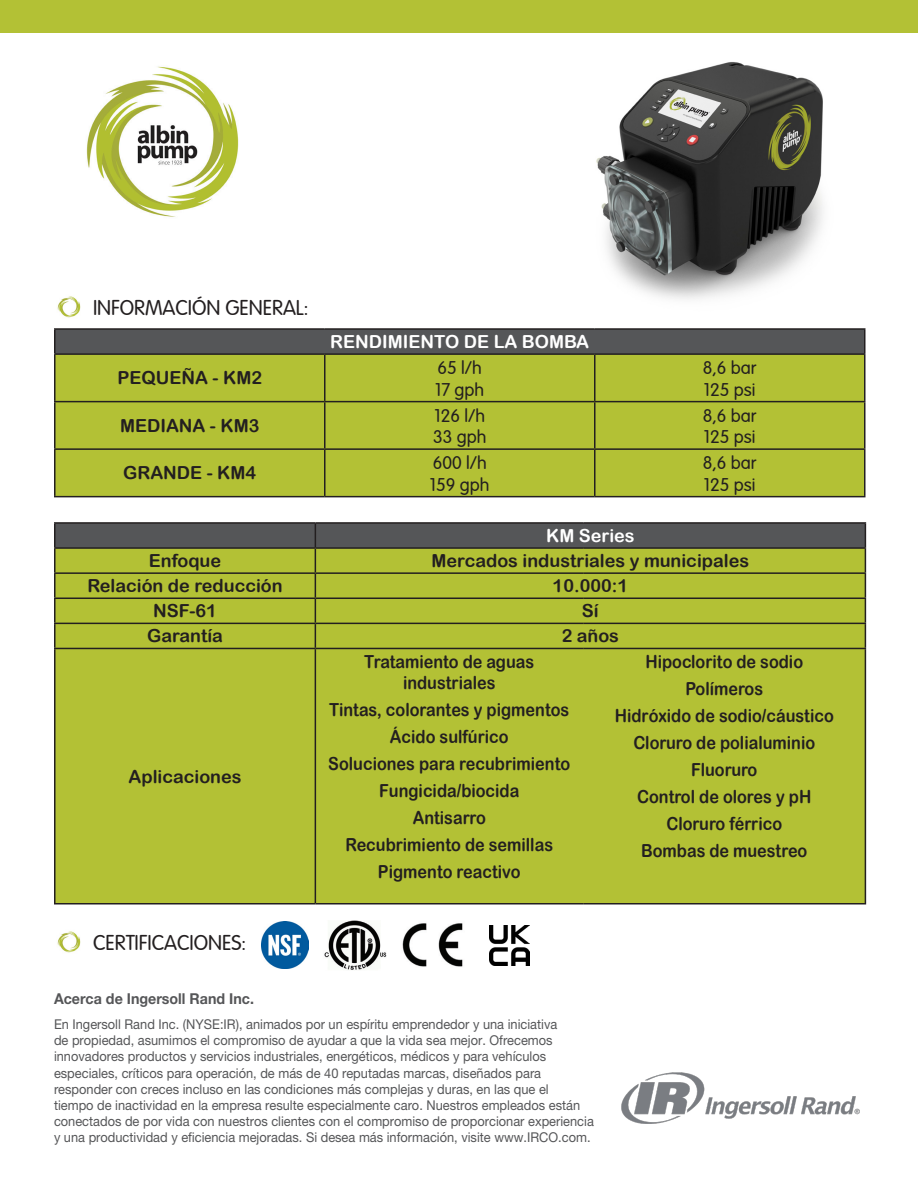
<style>
.page{position:relative;width:918px;height:1188px;background:#fff}
.page>*{position:absolute;margin:0;border:0;box-sizing:border-box;transform-origin:0 0}
.t1{font:21px "Arial Rounded";color:#231f20}
.t2{font:18px "Arial Rounded MT Bold";color:#231f20;scale:.9 1}
.t3{font:18px "Arial Rounded MT Bold";color:#231f20}
.t4{font:18px "Arial Rounded";color:#231f20}
.t5{font:18px "Arial Rounded MT Bold";color:#fff}
.t6{font:700 15px "Helvetica Neue LT Pro";color:#555658;scale:.95 1}
.t7{font:13.5px/16.2px "Helvetica Neue LT Pro";color:#555658;scale:.95 1}
</style>
<div class="page">
<img style="left:86px;top:66px;width:153px;height:151px">
<div style="left:0;top:0;width:918px;height:32px;background:#b3c135"></div>
<div style="left:55px;top:329px;width:810px;height:25px;background:#555658"></div>
<div style="left:56px;top:355px;width:808px;height:141px;background:#b3c135"></div>
<hr style="left:54px;top:328px;width:271px;height:2px;background:#231f20">
<hr style="left:54px;top:330px;width:2px;height:23px;background:#231f20">
<hr style="left:325px;top:328px;width:270px;height:2px;background:#231f20">
<hr style="left:595px;top:328px;width:271px;height:2px;background:#231f20">
<hr style="left:864px;top:330px;width:2px;height:23px;background:#231f20">
<hr style="left:54px;top:353px;width:271px;height:2px;background:#231f20">
<hr style="left:54px;top:355px;width:2px;height:46px;background:#231f20">
<hr style="left:325px;top:353px;width:270px;height:2px;background:#231f20">
<hr style="left:324px;top:355px;width:2px;height:46px;background:#231f20">
<hr style="left:595px;top:353px;width:271px;height:2px;background:#231f20">
<hr style="left:594px;top:355px;width:2px;height:46px;background:#231f20">
<hr style="left:864px;top:355px;width:2px;height:46px;background:#231f20">
<hr style="left:54px;top:401px;width:271px;height:1px;background:#231f20">
<hr style="left:54px;top:402px;width:2px;height:46px;background:#231f20">
<hr style="left:325px;top:401px;width:270px;height:1px;background:#231f20">
<hr style="left:324px;top:402px;width:2px;height:46px;background:#231f20">
<hr style="left:595px;top:401px;width:271px;height:1px;background:#231f20">
<hr style="left:594px;top:402px;width:2px;height:46px;background:#231f20">
<hr style="left:864px;top:402px;width:2px;height:46px;background:#231f20">
<hr style="left:54px;top:448px;width:271px;height:2px;background:#231f20">
<hr style="left:54px;top:450px;width:2px;height:46px;background:#231f20">
<hr style="left:325px;top:448px;width:270px;height:2px;background:#231f20">
<hr style="left:324px;top:450px;width:2px;height:46px;background:#231f20">
<hr style="left:595px;top:448px;width:271px;height:2px;background:#231f20">
<hr style="left:594px;top:450px;width:2px;height:46px;background:#231f20">
<hr style="left:864px;top:450px;width:2px;height:46px;background:#231f20">
<hr style="left:54px;top:496px;width:271px;height:1px;background:#231f20">
<hr style="left:325px;top:496px;width:270px;height:1px;background:#231f20">
<hr style="left:595px;top:496px;width:271px;height:1px;background:#231f20">
<div style="left:56px;top:649px;width:809px;height:254px;background:#b3c135"></div>
<hr style="left:54px;top:522px;width:261px;height:2px;background:#231f20">
<hr style="left:54px;top:524px;width:2px;height:23px;background:#231f20">
<hr style="left:315px;top:522px;width:268px;height:2px;background:#231f20">
<hr style="left:583px;top:522px;width:283px;height:2px;background:#231f20">
<hr style="left:54px;top:547px;width:261px;height:2px;background:#231f20">
<hr style="left:54px;top:549px;width:2px;height:23px;background:#231f20">
<hr style="left:54px;top:572px;width:261px;height:2px;background:#231f20">
<hr style="left:54px;top:574px;width:2px;height:24px;background:#231f20">
<hr style="left:54px;top:598px;width:261px;height:1px;background:#231f20">
<hr style="left:54px;top:599px;width:2px;height:24px;background:#231f20">
<hr style="left:54px;top:623px;width:261px;height:1px;background:#231f20">
<hr style="left:54px;top:624px;width:2px;height:24px;background:#231f20">
<svg style="left:55px;top:523px;width:811px;height:125px;background:#98a33a"></svg>
<hr style="left:54px;top:648px;width:261px;height:1px;background:#231f20">
<hr style="left:54px;top:649px;width:2px;height:254px;background:#231f20">
<hr style="left:54px;top:903px;width:261px;height:1px;background:#231f20">
<hr style="left:315px;top:648px;width:268px;height:1px;background:#231f20">
<hr style="left:315px;top:649px;width:1px;height:254px;background:#231f20">
<hr style="left:583px;top:648px;width:283px;height:1px;background:#231f20">
<hr style="left:865px;top:649px;width:1px;height:254px;background:#231f20">
<hr style="left:315px;top:903px;width:268px;height:1px;background:#231f20">
<hr style="left:583px;top:903px;width:283px;height:1px;background:#231f20">
<img style="left:621px;top:1072px;width:239px;height:52px">
<img style="left:57px;top:296px;width:24px;height:22px">
<img style="left:57px;top:931px;width:24px;height:22px">
<img style="left:324px;top:920px;width:139px;height:50px">
<img style="left:261px;top:922px;width:47px;height:46px">
<img style="left:489px;top:925px;width:40px;height:40px">
<img style="left:596px;top:62px;width:227px;height:238px">
<p class="t1" style="left:93px;top:292px;width:217px">INFORMACIÓN GENERAL:</p>
<p class="t3" style="left:117px;top:367px;width:146px">PEQUEÑA - KM2</p>
<p class="t3" style="left:120px;top:415px;width:141px">MEDIANA - KM3</p>
<p class="t3" style="left:123px;top:462px;width:135px">GRANDE - KM4</p>
<p class="t5" style="left:330px;top:331px;width:260px">RENDIMIENTO DE LA BOMBA</p>
<p class="t4" style="left:438px;top:354px;width:46px">65 l/h</p>
<p class="t4" style="left:435px;top:376px;width:50px">17 gph</p>
<p class="t4" style="left:434px;top:402px;width:52px">126 l/h</p>
<p class="t4" style="left:433px;top:424px;width:55px">33 gph</p>
<p class="t4" style="left:433px;top:449px;width:55px">600 l/h</p>
<p class="t4" style="left:430px;top:471px;width:61px">159 gph</p>
<p class="t5" style="left:546px;top:525px;width:90px">KM Series</p>
<p class="t4" style="left:703px;top:354px;width:55px">8,6 bar</p>
<p class="t4" style="left:704px;top:376px;width:53px">125 psi</p>
<p class="t4" style="left:703px;top:402px;width:55px">8,6 bar</p>
<p class="t4" style="left:704px;top:424px;width:53px">125 psi</p>
<p class="t4" style="left:703px;top:449px;width:55px">8,6 bar</p>
<p class="t4" style="left:704px;top:471px;width:53px">125 psi</p>
<p class="t3" style="left:149px;top:550px;width:74px">Enfoque</p>
<p class="t3" style="left:432px;top:550px;width:319px">Mercados industriales y municipales</p>
<p class="t3" style="left:87px;top:575px;width:197px">Relación de reducción</p>
<p class="t3" style="left:553px;top:575px;width:77px">10.000:1</p>
<p class="t3" style="left:153px;top:600px;width:65px">NSF-61</p>
<p class="t3" style="left:582px;top:600px;width:18px">Sí</p>
<p class="t3" style="left:147px;top:625px;width:77px">Garantía</p>
<p class="t3" style="left:562px;top:625px;width:59px">2 años</p>
<p class="t3" style="left:128px;top:766px;width:115px">Aplicaciones</p>
<p class="t1" style="left:93px;top:927px;width:155px">CERTIFICACIONES:</p>
<p class="t2" style="left:364px;top:651px;width:190px">Tratamiento de aguas</p>
<p class="t2" style="left:403px;top:672px;width:104px">industriales</p>
<p class="t2" style="left:329px;top:699px;width:268px">Tintas, colorantes y pigmentos</p>
<p class="t2" style="left:390px;top:726px;width:133px">Ácido sulfúrico</p>
<p class="t2" style="left:328px;top:753px;width:270px">Soluciones para recubrimiento</p>
<p class="t2" style="left:379px;top:780px;width:157px">Fungicida/biocida</p>
<p class="t2" style="left:413px;top:807px;width:83px">Antisarro</p>
<p class="t2" style="left:345px;top:834px;width:232px">Recubrimiento de semillas</p>
<p class="t2" style="left:378px;top:861px;width:160px">Pigmento reactivo</p>
<p class="t6" style="left:54px;top:989px;width:212px">Acerca de Ingersoll Rand Inc.</p>
<p class="t7" style="left:54px;top:1016px;width:570px">En Ingersoll Rand Inc. (NYSE:IR), animados por un espíritu emprendedor y una iniciativa<br>de propiedad, asumimos el compromiso de ayudar a que la vida sea mejor. Ofrecemos innovadores productos y servicios industriales, energéticos, médicos y para vehículos especiales, críticos para operación, de más de 40 reputadas marcas, diseñados para responder con creces incluso en las condiciones más complejas y duras, en las que el<br>tiempo de inactividad en la empresa resulte especialmente caro. Nuestros empleados están conectados de por vida con nuestros clientes con el compromiso de proporcionar experiencia y una productividad y eficiencia mejoradas. Si desea más información, visite www.IRCO.com.</p>
<p class="t2" style="left:645px;top:651px;width:177px">Hipoclorito de sodio</p>
<p class="t2" style="left:685px;top:678px;width:88px">Polímeros</p>
<p class="t2" style="left:615px;top:705px;width:245px">Hidróxido de sodio/cáustico</p>
<p class="t2" style="left:633px;top:732px;width:204px">Cloruro de polialuminio</p>
<p class="t2" style="left:691px;top:759px;width:75px">Fluoruro</p>
<p class="t2" style="left:637px;top:786px;width:195px">Control de olores y pH</p>
<p class="t2" style="left:666px;top:813px;width:130px">Cloruro férrico</p>
<p class="t2" style="left:641px;top:840px;width:186px">Bombas de muestreo</p>
</div>
